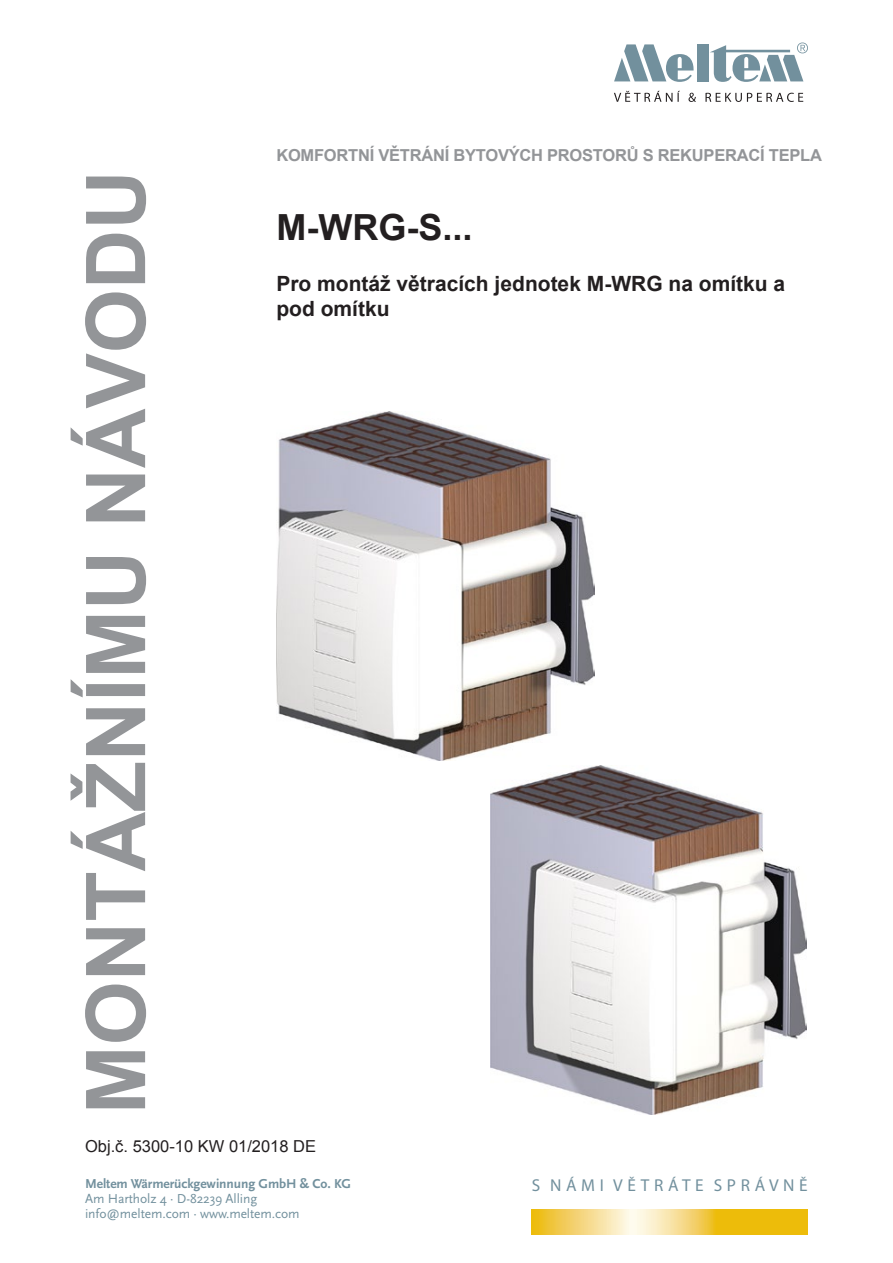
<style>
.page{position:relative;width:893px;height:1263px;background:#fff}
.page>*{position:absolute;margin:0;border:0;box-sizing:border-box;transform-origin:0 0}
.t1{font:700 82.5px "Arial";color:#939598}
.t2{font:700 36px "Arial";color:#231f20}
.t3{font:700 21px/25.2px "Arial";color:#231f20}
.t4{font:17.25px "Myriad Pro";letter-spacing:.27em;color:#72909d}
.t5{font:700 16.5px "Arial";letter-spacing:-.015em;color:#939598}
.t6{font:16.5px "Arial";color:#231f20}
.t7{font:13.5px/15px "Scala Sans Pro";letter-spacing:-.005em;color:#72909d}
.t8{font:700 13.5px "Scala Sans Pro";letter-spacing:-.005em;color:#72909d}
</style>
<div class="page">
<svg style="left:531px;top:1209px;width:277px;height:25px;background:#f2d05e"></svg>
<svg style="left:614px;top:44px;width:80px;height:38px"></svg>
<div style="left:697px;top:44px;width:11px;height:37px;background:#72909d"></div>
<svg style="left:710px;top:43px;width:98px;height:39px"></svg>
<svg style="left:614px;top:91px;width:189px;height:11px"></svg>
<img style="left:276px;top:412px;width:319px;height:349px">
<img style="left:491px;top:765px;width:316px;height:349px">
<h1 class="t1" style="left:61px;top:1114px;width:946px;rotate:-90deg">MONTÁŽNÍMU NÁVODU</h1>
<p class="t5" style="left:276px;top:144px;width:547px">KOMFORTNÍ VĚTRÁNÍ BYTOVÝCH PROSTORŮ S REKUPERACÍ TEPLA</p>
<h2 class="t2" style="left:276px;top:203px;width:197px">M-WRG-S...</h2>
<h3 class="t3" style="left:276px;top:271px;width:510px">Pro montáž větracích jednotek M-WRG na omítku a pod omítku</h3>
<p class="t6" style="left:85px;top:1135px;width:233px">Obj.č. 5300-10 KW 01/2018 DE</p>
<p class="t8" style="left:85px;top:1176px;width:267px">Meltem Wärmerückgewinnung GmbH &amp; Co. KG</p>
<p class="t7" style="left:85px;top:1191px;width:216px">Am Hartholz 4 · D-82239 Alling info@meltem.com · www.meltem.com</p>
<p class="t4" style="left:532px;top:1174px;width:278px">S NÁMI VĚTRÁTE SPRÁVNĚ</p>
</div>
